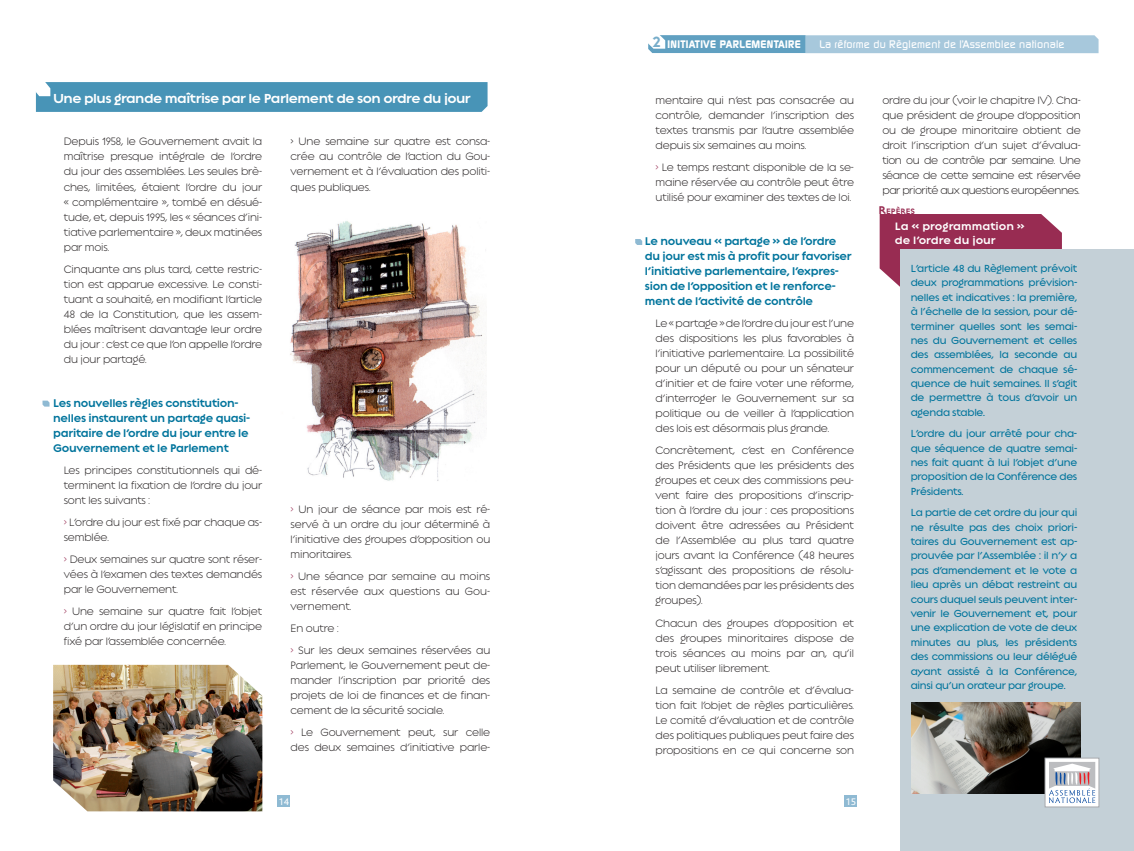
<style>
.page{position:relative;width:1134px;height:851px;background:#fff}
.page>*{position:absolute;margin:0;border:0;box-sizing:border-box;transform-origin:0 0}
.t1{font:700 17.5px "Regulator";letter-spacing:-.03em;color:#fff}
.t2{font:700 15px/15px "Regulator";letter-spacing:-.02em;color:#00749c;scale:.96 1}
.t3{font:300 14.38px/15px "Regulator";letter-spacing:-.01em;color:#231f20;text-align:justify;scale:.96 1}
.t4{font:700 14.38px/14.4px "Regulator";color:#fff}
.t5{font:500 13.75px/14.4px "Regulator";letter-spacing:-.02em;color:#00749c;text-align:justify;scale:.96 1}
.t6{font:500 10.62px "Dicot";letter-spacing:.02em;color:#fff}
.t7{font:700 10.62px "Dicot";letter-spacing:.03em;color:#fff}
.t8{font:700 10.5px "Regulator";color:#982c52}
.t9{font:10px "Bliss";color:#fff}
.t10{font:italic 500 10px "Dicot";color:#fff}
.s1{color:#982c52}
.s2{font-family:"Regulator";font-size:20px;color:#77adca}
.s3{font-size:15px}
</style>
<div class="page">
<div style="left:880px;top:214px;width:182px;height:73px;background:#982c52"></div>
<div style="left:900px;top:249px;width:234px;height:601px;background:#c4d0d7"></div>
<img style="left:912px;top:702px;width:169px;height:91px">
<div style="left:278px;top:795px;width:12px;height:11px;background:#8fbad3"></div>
<div style="left:845px;top:795px;width:12px;height:11px;background:#8fbad3"></div>
<div style="left:1045px;top:758px;width:54px;height:48px;background:#fff"></div>
<svg style="left:1049px;top:762px;width:46px;height:41px"></svg>
<div style="left:1045px;top:757px;width:54px;height:50px;border:1px solid #a8a9ad"></div>
<svg style="left:35px;top:82px;width:452px;height:30px;background:#4b96b8"></svg>
<img style="left:53px;top:664px;width:209px;height:147px">
<img style="left:290px;top:221px;width:196px;height:260px">
<svg style="left:43px;top:400px;width:7px;height:6px"></svg>
<svg style="left:635px;top:239px;width:7px;height:6px"></svg>
<svg style="left:648px;top:35px;width:450px;height:18px;background:#93bdd4"></svg>
<p class="t1" style="left:53px;top:86px;width:419px">Une plus grande maîtrise par le Parlement de son ordre du jour</p>
<p class="t3" style="left:64px;top:133px;width:208px">Depuis 1958, le Gouvernement avait la maîtrise presque intégrale de l’ordre du jour des assemblées. Les seules brè&shy;ches, limitées, étaient l’ordre du jour « complémentaire », tombé en désué&shy;tude, et, depuis 1995, les « séances d’ini&shy;tiative parlementaire », deux matinées par mois.</p>
<p class="t3" style="left:64px;top:260px;width:208px">Cinquante ans plus tard, cette restric&shy;tion est apparue excessive. Le consti&shy;tuant a souhaité, en modifiant l’article 48 de la Constitution, que les assem&shy;blées maîtrisent davantage leur ordre du jour : c’est ce que l’on appelle l’ordre du jour partagé.</p>
<p class="t2" style="left:53px;top:394px;width:207px">Les nouvelles règles constitution&shy;nelles instaurent un partage quasi&shy;paritaire de l’ordre du jour entre le Gouvernement et le Parlement</p>
<p class="t3" style="left:64px;top:461px;width:208px">Les principes constitutionnels qui dé&shy;terminent la fixation de l’ordre du jour sont les suivants :</p>
<p class="t3" style="left:64px;top:513px;width:208px"><span class="s1">&gt;</span> L’ordre du jour est fixé par chaque as&shy;semblée.</p>
<p class="t3" style="left:64px;top:550px;width:208px"><span class="s1">&gt;</span> Deux semaines sur quatre sont réser&shy;vées à l’examen des textes demandés par le Gouvernement.</p>
<p class="t3" style="left:64px;top:603px;width:208px"><span class="s1">&gt;</span> Une semaine sur quatre fait l’objet d’un ordre du jour législatif en principe fixé par l’assemblée concernée.</p>
<p class="t3" style="left:291px;top:133px;width:210px">&gt; Une semaine sur quatre est consa&shy;crée au contrôle de l’action du Gou&shy;vernement et à l’évaluation des politi&shy;ques publiques.</p>
<p class="t3" style="left:291px;top:500px;width:210px"><span class="s1">&gt;</span> Un jour de séance par mois est ré&shy;servé à un ordre du jour déterminé à l’initiative des groupes d’opposition ou minoritaires.</p>
<p class="t3" style="left:291px;top:567px;width:210px"><span class="s1">&gt;</span> Une séance par semaine au moins est réservée aux questions au Gou&shy;vernement.</p>
<p class="t3" style="left:291px;top:616px;width:210px;line-height:22.1px">En outre :<br><span class="s1">&gt;</span> Sur les deux semaines réservées au</p>
<p class="t3" style="left:291px;top:656px;width:210px">Parlement, le Gouvernement peut de&shy;mander l’inscription par priorité des projets de loi de finances et de finan&shy;cement de la sécurité sociale.</p>
<p class="t3" style="left:291px;top:723px;width:210px"><span class="s1">&gt;</span> Le Gouvernement peut, sur celle des deux semaines d’initiative parle-</p>
<p class="t7" style="left:653px;top:40px;width:150px"><span class="s2">2</span> INITIATIVE PARLEMENTAIRE</p>
<p class="t6" style="left:819px;top:40px;width:247px">La reforme du Reglement de l’Assemblee nationale</p>
<p class="t10" style="left:843px;top:45px;width:7px;rotate:-180deg">-</p>
<p class="t3" style="left:656px;top:91px;width:208px">mentaire qui n’est pas consacrée au contrôle, demander l’inscription des textes transmis par l’autre assemblée depuis six semaines au moins.</p>
<p class="t3" style="left:656px;top:158px;width:208px"><span class="s1">&gt;</span> Le temps restant disponible de la se&shy;maine réservée au contrôle peut être utilisé pour examiner des textes de loi.</p>
<p class="t2" style="left:645px;top:232px;width:217px">Le nouveau « partage » de l’ordre du jour est mis à profit pour favoriser l’initiative parlementaire, l’expres&shy;sion de l’opposition et le renforce&shy;ment de l’activité de contrôle</p>
<p class="t3" style="left:656px;top:315px;width:208px">Le « partage » de l’ordre du jour est l’une des dispositions les plus favorables à l’initiative parlementaire. La possibilité pour un député ou pour un sénateur d’initier et de faire voter une réforme, d’interroger le Gouvernement sur sa politique ou de veiller à l’application des lois est désormais plus grande.</p>
<p class="t3" style="left:656px;top:442px;width:208px">Concrètement, c’est en Conférence des Présidents que les présidents des groupes et ceux des commissions peu&shy;vent faire des propositions d’inscrip&shy;tion à l’ordre du jour : ces propositions doivent être adressées au Président de l’Assemblée au plus tard quatre jours avant la Conférence (48 heures s’agissant des propositions de résolu&shy;tion demandées par les présidents des groupes).</p>
<p class="t3" style="left:656px;top:614px;width:208px">Chacun des groupes d’opposition et des groupes minoritaires dispose de trois séances au moins par an, qu’il peut utiliser librement.</p>
<p class="t3" style="left:656px;top:681px;width:208px">La semaine de contrôle et d’évalua&shy;tion fait l’objet de règles particulières.<br>Le comité d’évaluation et de contrôle des politiques publiques peut faire des propositions en ce qui concerne son</p>
<p class="t3" style="left:882px;top:91px;width:208px">ordre du jour (voir le chapitre IV). Cha&shy;que président de groupe d’opposition ou de groupe minoritaire obtient de droit l’inscription d’un sujet d’évalua&shy;tion ou de contrôle par semaine. Une séance de cette semaine est réservée par priorité aux questions européennes.</p>
<p class="t8" style="left:878px;top:204px;width:38px"><span class="s3">R</span>EPÈRES</p>
<p class="t4" style="left:895px;top:217px;width:131px">La « programmation » de l’ordre du jour</p>
<p class="t5" style="left:911px;top:260px;width:175px">L’article 48 du Règlement prévoit deux programmations prévision&shy;nelles et indicatives : la première, à l’échelle de la session, pour dé&shy;terminer quelles sont les semai&shy;nes du Gouvernement et celles des assemblées, la seconde au commencement de chaque sé&shy;quence de huit semaines. Il s’agit de permettre à tous d’avoir un agenda stable.</p>
<p class="t5" style="left:911px;top:425px;width:175px">L’ordre du jour arrêté pour cha&shy;que séquence de quatre semai&shy;nes fait quant à lui l’objet d’une proposition de la Conférence des Présidents.</p>
<p class="t5" style="left:911px;top:504px;width:175px">La partie de cet ordre du jour qui ne résulte pas des choix priori&shy;taires du Gouvernement est ap&shy;prouvée par l’Assemblée : il n’y a pas d’amendement et le vote a lieu après un débat restreint au cours duquel seuls peuvent inter&shy;venir le Gouvernement et, pour une explication de vote de deux minutes au plus, les présidents des commissions ou leur délégué ayant assisté à la Conférence, ainsi qu’un orateur par groupe.</p>
<p class="t9" style="left:279px;top:797px;width:12px">14</p>
<p class="t9" style="left:846px;top:797px;width:12px">15</p>
</div>
